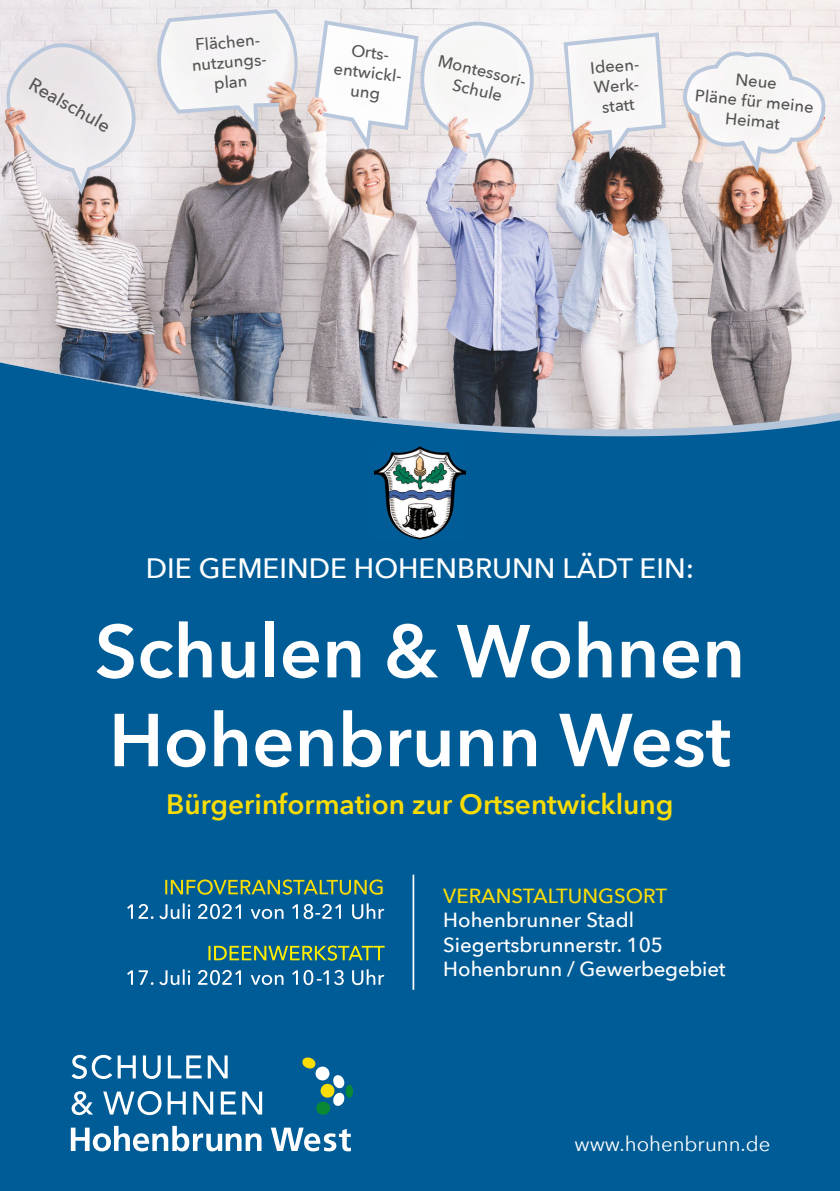
<style>
.page{position:relative;width:840px;height:1191px;background:#fff}
.page>*{position:absolute;margin:0;border:0;box-sizing:border-box;transform-origin:0 0}
.t1{font:600 74px/88.8px "Avenir Next";color:#fff}
.t2{font:600 28px "Avenir Next";color:#fadc07}
.t3{font:500 28px "Avenir Next";color:#fff}
.t4{font:500 20.4px/24.4px "Avenir Next";color:#fff}
.t5{font:500 20.4px "Avenir Next";color:#fadc07}
.t6{font:20.4px "Avenir Next";color:#fff}
.t7{font:500 18.4px "Avenir Next";color:#555554}
.t8{font:500 16.6px/19.8px "Avenir Next";color:#555554;text-align:center}
</style>
<div class="page">
<img style="left:0;top:0;width:839px;height:360px">
<svg style="left:4px;top:42px;width:134px;height:153px;background:#e4dfe2"></svg>
<svg style="left:155px;top:9px;width:146px;height:124px"></svg>
<svg style="left:314px;top:20px;width:220px;height:140px"></svg>
<svg style="left:563px;top:32px;width:102px;height:128px"></svg>
<svg style="left:681px;top:47px;width:144px;height:126px"></svg>
<div style="left:0;top:360px;width:839px;height:831px;background:#005c96"></div>
<svg style="left:4px;top:363px;width:835px;height:102px;background:#5883a2"></svg>
<hr style="left:412px;top:874px;width:2px;height:115px;background:#fff">
<svg style="left:127px;top:969px;width:257px;height:16px;background:#3880ad"></svg>
<svg style="left:208px;top:945px;width:176px;height:15px;background:#568c63"></svg>
<svg style="left:127px;top:903px;width:257px;height:16px;background:#3a81ad"></svg>
<svg style="left:165px;top:879px;width:217px;height:15px;background:#518566"></svg>
<svg style="left:72px;top:1054px;width:155px;height:25px"></svg>
<svg style="left:72px;top:1091px;width:190px;height:24px"></svg>
<svg style="left:71px;top:1125px;width:280px;height:26px"></svg>
<svg style="left:301px;top:1057px;width:52px;height:58px;background:#367e8f"></svg>
<img style="left:375px;top:446px;width:90px;height:93px">
<p class="t7" style="left:35px;top:74px;width:92px;rotate:29deg">Realschule</p>
<p class="t8" style="left:190px;top:35px;width:79px;rotate:-4deg">Flächen&shy;nutzungs&shy;plan</p>
<p class="t8" style="left:337px;top:38px;width:73px;rotate:7deg">Orts&shy;entwickl&shy;ung</p>
<p class="t8" style="left:440px;top:51px;width:95px;rotate:13deg">Montessori-<br>Schule</p>
<p class="t8" style="left:589px;top:58px;width:54px;rotate:-5deg">Ideen-<br>Werk&shy;statt</p>
<p class="t8" style="left:697px;top:66px;width:120px;rotate:5deg">Neue<br>Pläne für meine<br>Heimat</p>
<h2 class="t3" style="left:146px;top:552px;width:549px">DIE GEMEINDE HOHENBRUNN LÄDT EIN:</h2>
<h1 class="t1" style="left:95px;top:613px;width:651px">Schulen &amp; Wohnen<br>Hohenbrunn West</h1>
<h2 class="t2" style="left:166px;top:792px;width:508px">Bürgerinformation zur Ortsentwicklung</h2>
<p class="t5" style="left:443px;top:884px;width:225px">VERANSTALTUNGSORT</p>
<p class="t4" style="left:443px;top:908px;width:283px">Hohenbrunner Stadl<br>Siegertsbrunnerstr. 105<br>Hohenbrunn / Gewerbegebiet</p>
<p class="t6" style="left:574px;top:1134px;width:197px">www.hohenbrunn.de</p>
</div>
